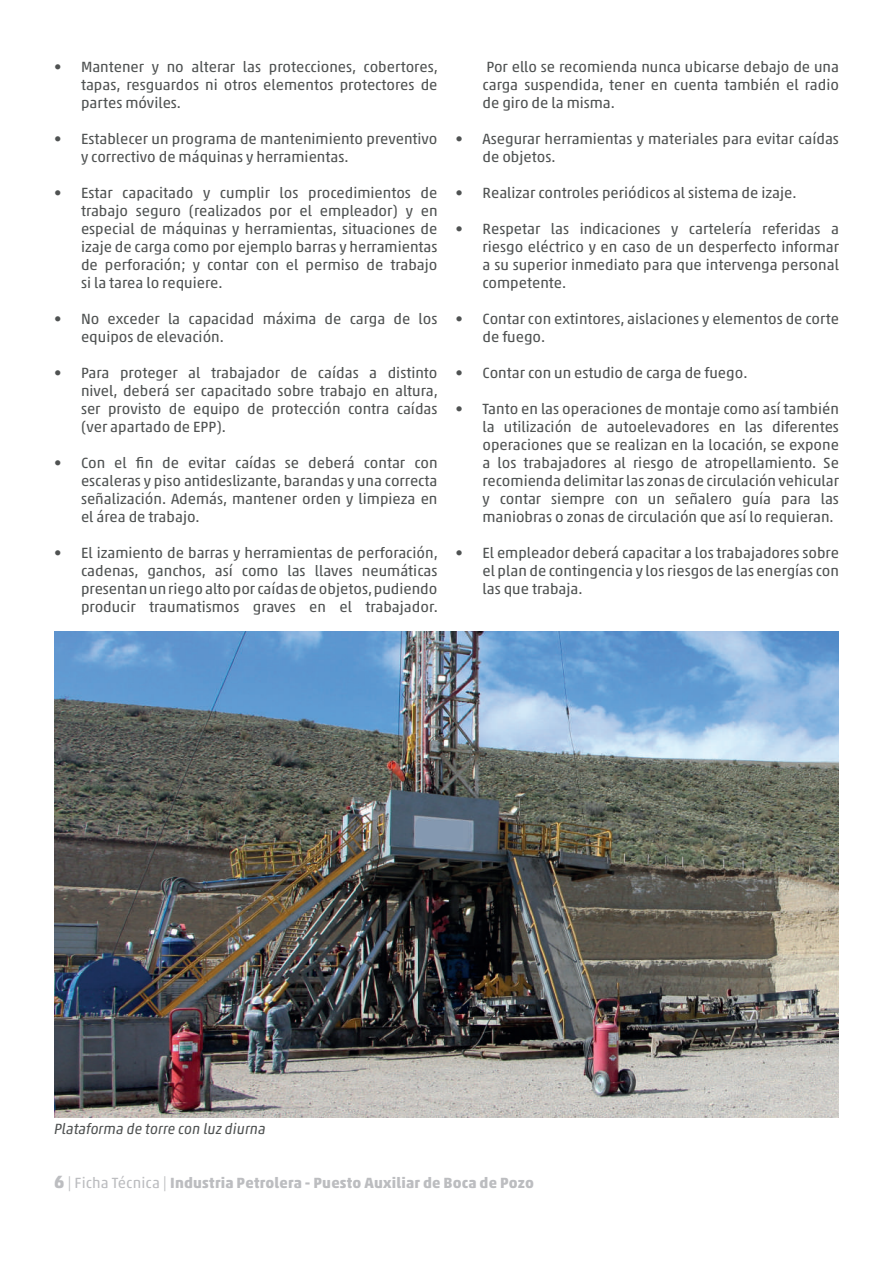
<style>
.page{position:relative;width:893px;height:1263px;background:#fff}
.page>*{position:absolute;margin:0;border:0;box-sizing:border-box;transform-origin:0 0}
.t1{font:15px/18px "Akko Pro";color:#4f5252;text-align:justify}
.t2{font:700 15px "Akko Pro";letter-spacing:.01em;color:#bcbdc0}
.t3{font:italic 15px "Akko Pro";color:#4f5252}
.s1{font-size:18px}
.s2{font-weight:400}
</style>
<div class="page">
<img style="left:54px;top:631px;width:785px;height:486px">
<p class="t1" style="left:81px;top:58px;width:358px;text-indent:-27px">• Mantener y no alterar las protecciones, cobertores, tapas, resguardos ni otros elementos protectores de partes móviles.</p>
<p class="t1" style="left:81px;top:130px;width:358px;text-indent:-27px">• Establecer un programa de mantenimiento preventivo y correctivo de máquinas y herramientas.</p>
<p class="t1" style="left:81px;top:184px;width:358px;text-indent:-27px">• Estar capacitado y cumplir los procedimientos de trabajo seguro (realizados por el empleador) y en especial de máquinas y herramientas, situaciones de izaje de carga como por ejemplo barras y herramientas de perforación; y contar con el permiso de trabajo si la tarea lo requiere.</p>
<p class="t1" style="left:81px;top:310px;width:358px;text-indent:-27px">• No exceder la capacidad máxima de carga de los equipos de elevación.</p>
<p class="t1" style="left:81px;top:364px;width:358px;text-indent:-27px">• Para proteger al trabajador de caídas a distinto nivel, deberá ser capacitado sobre trabajo en altura, ser provisto de equipo de protección contra caídas (ver apartado de EPP).</p>
<p class="t1" style="left:81px;top:454px;width:358px;text-indent:-27px">• Con el fin de evitar caídas se deberá contar con escaleras y piso antideslizante, barandas y una correcta señalización. Además, mantener orden y limpieza en el área de trabajo.</p>
<p class="t1" style="left:81px;top:544px;width:358px;text-indent:-27px">• El izamiento de barras y herramientas de perforación, cadenas, ganchos, así como las llaves neumáticas presentan un riego alto por caídas de objetos, pudiendo producir traumatismos graves en el trabajador.</p>
<p class="t1" style="left:482px;top:58px;width:358px">Por ello se recomienda nunca ubicarse debajo de una carga suspendida, tener en cuenta también el radio de giro de la misma.</p>
<p class="t1" style="left:482px;top:130px;width:358px;text-indent:-27px">• Asegurar herramientas y materiales para evitar caídas de objetos.</p>
<p class="t1" style="left:455px;top:184px;width:343px">• Realizar controles periódicos al sistema de izaje.</p>
<p class="t1" style="left:482px;top:220px;width:358px;text-indent:-27px">• Respetar las indicaciones y cartelería referidas a riesgo eléctrico y en caso de un desperfecto informar a su superior inmediato para que intervenga personal competente.</p>
<p class="t1" style="left:482px;top:310px;width:358px;text-indent:-27px">• Contar con extintores, aislaciones y elementos de corte de fuego.</p>
<p class="t1" style="left:455px;top:364px;width:294px">• Contar con un estudio de carga de fuego.</p>
<p class="t1" style="left:482px;top:400px;width:358px;text-indent:-27px">• Tanto en las operaciones de montaje como así también la utilización de autoelevadores en las diferentes operaciones que se realizan en la locación, se expone a los trabajadores al riesgo de atropellamiento. Se recomienda delimitar las zonas de circulación vehicular y contar siempre con un señalero guía para las maniobras o zonas de circulación que así lo requieran.</p>
<p class="t1" style="left:482px;top:544px;width:358px;text-indent:-27px">• El empleador deberá capacitar a los trabajadores sobre el plan de contingencia y los riesgos de las energías con las que trabaja.</p>
<p class="t3" style="left:54px;top:1120px;width:213px">Plataforma de torre con luz diurna</p>
<p class="t2" style="left:54px;top:1174px;width:481px"><span class="s1">6</span> <span class="s2">| Ficha Técnica |</span> Industria Petrolera - Puesto Auxiliar de Boca de Pozo</p>
</div>
